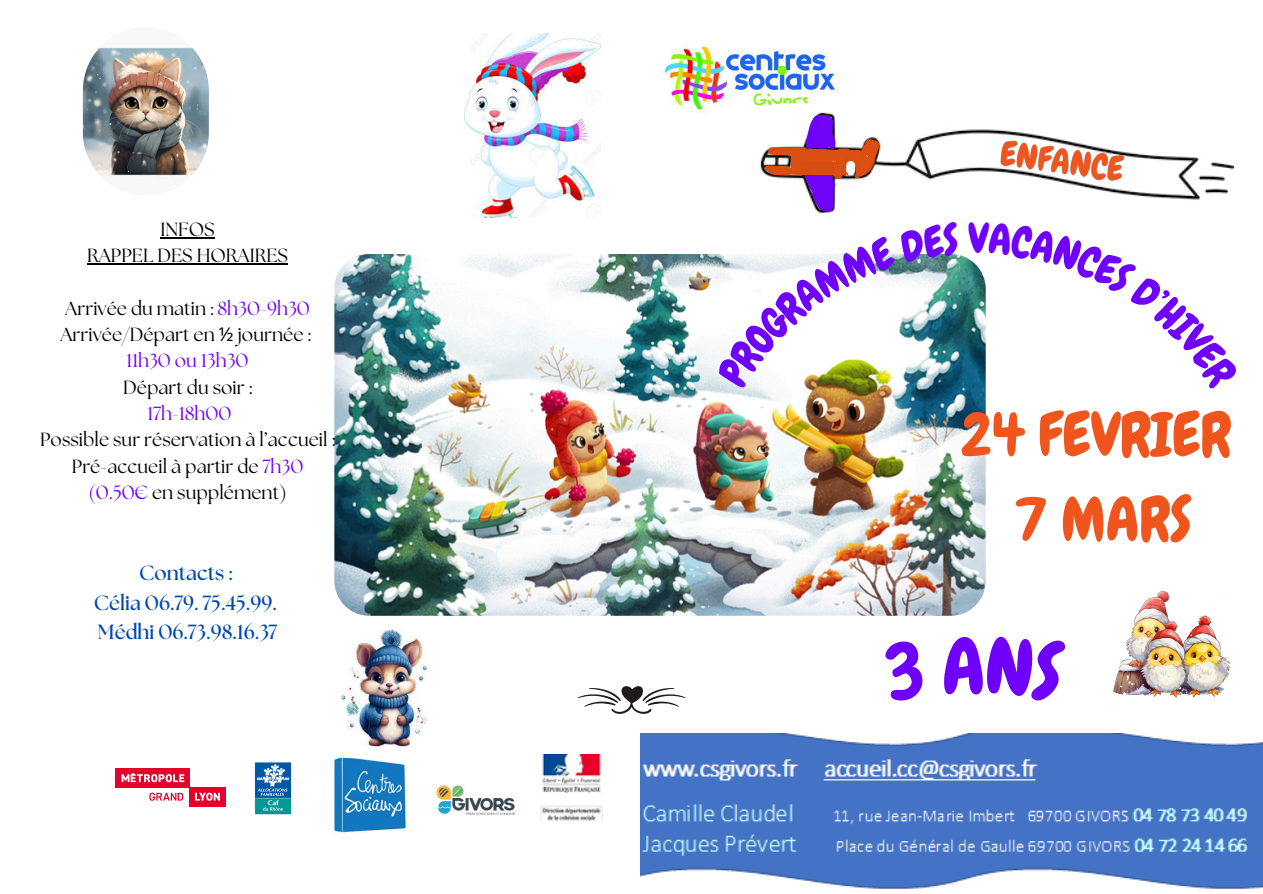
<style>
.page{position:relative;width:1263px;height:894px;background:#fff}
.page>*{position:absolute;margin:0;border:0;box-sizing:border-box;transform-origin:0 0}
.t1{font:60.45px/84.3px "Chewy";color:#ef551d;text-align:center}
.t2{font:41.7px "Chewy";color:#6f01fa}
.t3{font:700 20.4px/29.5px "The Seasons";color:#004aad;text-align:center}
.t4{font:18.9px/26.2px "The Seasons";color:#000;text-align:center}
.t5{font:18.9px "The Seasons";color:#6f01fa}
.s1{color:#6f01fa}
.s2{font-family:"Noto Sans"}
</style>
<div class="page">
<img style="left:650px;top:33px;width:200px;height:98px;border-radius:33px">
<img style="left:737px;top:103px;width:515px;height:119px;border-radius:47px">
<img style="left:333px;top:758px;width:73px;height:75px">
<img style="left:254px;top:762px;width:38px;height:53px">
<img style="left:436px;top:785px;width:79px;height:30px">
<div style="left:116px;top:768px;width:74px;height:19px;background:#e4002b"></div>
<div style="left:189px;top:786px;width:37px;height:20px;background:#e4002b"></div>
<svg style="left:149px;top:792px;width:34px;height:8px"></svg>
<svg style="left:122px;top:772px;width:62px;height:10px"></svg>
<svg style="left:195px;top:792px;width:25px;height:8px"></svg>
<img style="left:540px;top:754px;width:63px;height:66px">
<img style="left:641px;top:733px;width:622px;height:156px">
<img style="left:464px;top:33px;width:136px;height:184px">
<svg style="left:578px;top:686px;width:108px;height:28px"></svg>
<svg style="left:806px;top:118px;width:1px;height:22px"></svg>
<svg style="left:807px;top:115px;width:28px;height:25px"></svg>
<svg style="left:803px;top:169px;width:32px;height:43px"></svg>
<svg style="left:765px;top:140px;width:110px;height:29px;fill:#db4f12"></svg>
<img style="left:341px;top:629px;width:88px;height:121px">
<img style="left:334px;top:254px;width:652px;height:361px">
<img style="left:993px;top:132px;width:137px;height:62px">
<hr style="left:160px;top:237px;width:55px;height:1px;background:#000">
<hr style="left:87px;top:263px;width:201px;height:1px;background:#000">
<svg style="left:846px;top:161px;width:9px;height:13px"></svg>
<img style="left:83px;top:47px;width:126px;height:137px">
<img style="left:1113px;top:590px;width:118px;height:108px">
<svg style="left:715px;top:221px;width:244px;height:168px"></svg>
<p class="t4" style="left:87px;top:217px;width:202px">INFOS<br>RAPPEL DES HORAIRES</p>
<p class="t4" style="left:65px;top:296px;width:246px">Arrivée du matin : <span class="s1">8h30-9h30</span></p>
<p class="t4" style="left:60px;top:322px;width:252px">Arrivée/Départ en <span class="s2">½</span> journée :</p>
<p class="t5" style="left:127px;top:352px;width:123px">11h30 ou 13h30</p>
<p class="t4" style="left:123px;top:375px;width:131px">Départ du soir :</p>
<p class="t5" style="left:148px;top:405px;width:85px">17h-18h00</p>
<p class="t4" style="left:40px;top:427px;width:296px">Possible sur réservation à l’accueil :</p>
<p class="t4" style="left:72px;top:454px;width:233px">Pré-accueil à partir de <span class="s1">7h30</span></p>
<p class="t4" style="left:88px;top:480px;width:200px"><span class="s1">(0.50€</span> en supplément)</p>
<p class="t3" style="left:94px;top:559px;width:185px">Contacts :<br>Célia 06.79. 75.45.99.<br>Médhi 06.73.98.16.37</p>
<p class="t2" style="left:968px;top:212px;width:22px">V</p>
<p class="t1" style="left:961px;top:393px;width:272px">24 FEVRIER<br>7 MARS</p>
</div>
